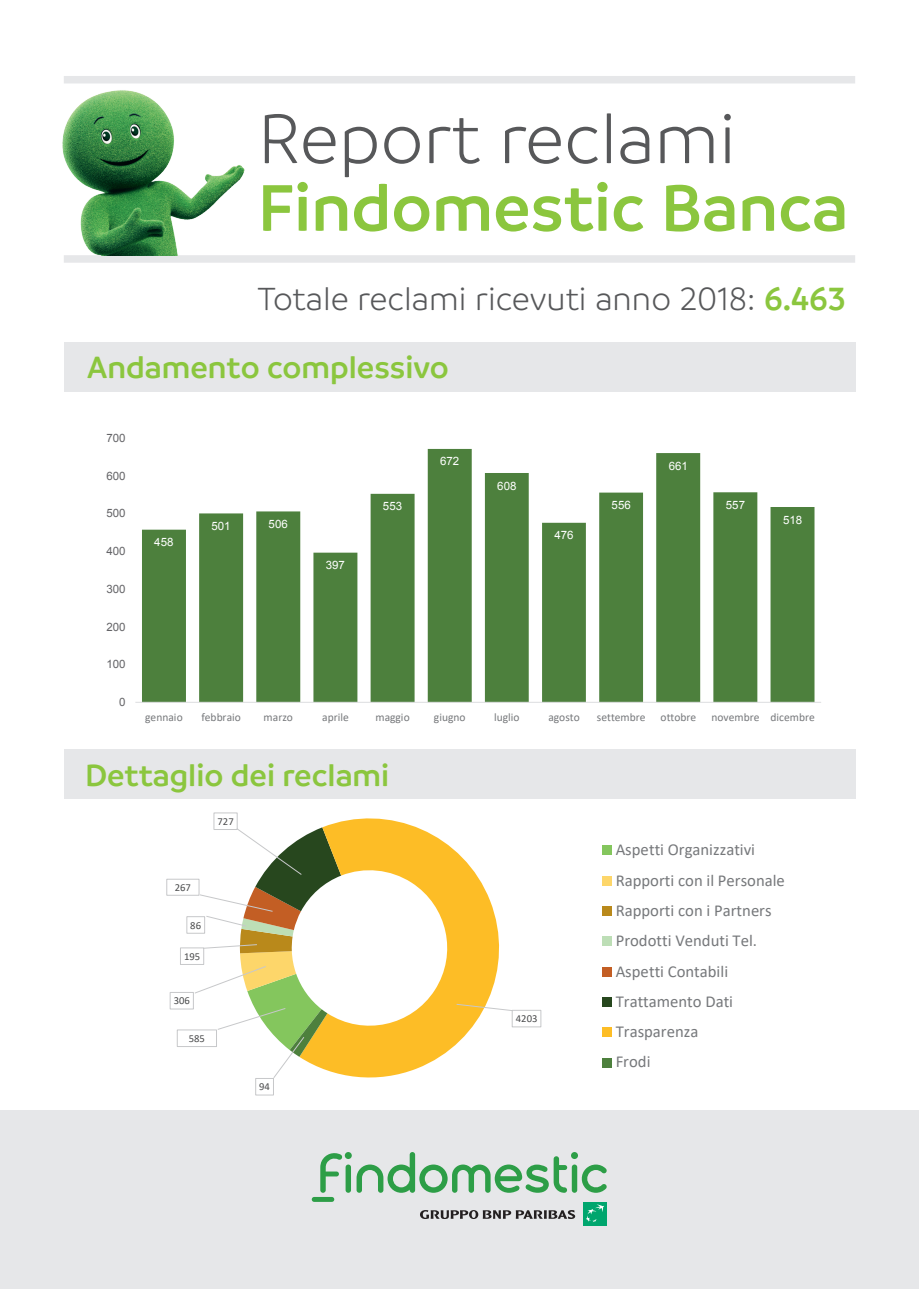
<style>
.page{position:relative;width:919px;height:1289px;background:#fff}
.page>*{position:absolute;margin:0;border:0;box-sizing:border-box;transform-origin:0 0}
.t1{font:300 75px "Branding";color:#57585a}
.t2{font:600 70.5px "Branding";color:#8bc63e}
.t3{font:300 34.5px "Branding";color:#57585a}
.t4{font:600 33px "Branding";color:#8bc63e}
.t5{font:16.65px/30.3px "Calibri";color:#76787b}
.t6{font:11.55px "Calibri";color:#76787b}
.t7{font:11.55px "Arial";letter-spacing:.005em;color:#fff}
.t8{font:11.55px "Arial";letter-spacing:-.005em;color:#636366}
.t9{font:10.65px "Calibri";color:#76787b}
.t10{font:10.65px "Calibri";color:#4b4c4d}
.s1{font-weight:600;color:#8bc63e}
</style>
<div class="page">
<div style="left:64px;top:342px;width:791px;height:49px;background:#e6e7e9"></div>
<div style="left:64px;top:749px;width:791px;height:49px;background:#e6e7e9"></div>
<svg style="left:142px;top:449px;width:672px;height:252px;fill:#4d803d"></svg>
<hr style="left:135px;top:701px;width:686px;height:1px;background:#dcdddf">
<div style="left:64px;top:255px;width:791px;height:8px;background:#e6e7e9"></div>
<div style="left:64px;top:76px;width:791px;height:7px;background:#e6e7e9"></div>
<div style="left:0;top:1110px;width:918px;height:178px;background:#e6e7e9"></div>
<div style="left:583px;top:1201px;width:23px;height:24px;background:#00a66e"></div>
<svg style="left:312px;top:1152px;width:295px;height:70px"></svg>
<img style="left:62px;top:83px;width:297px;height:172px">
<svg style="left:166px;top:812px;width:376px;height:284px"></svg>
<svg style="left:602px;top:845px;width:10px;height:223px"></svg>
<h1 class="t1" style="left:257px;top:100px;width:479px">Report reclami</h1>
<h2 class="t2" style="left:257px;top:169px;width:592px">Findomestic Banca</h2>
<h3 class="t3" style="left:257px;top:281px;width:589px">Totale reclami ricevuti anno 2018: <span class="s1">6.463</span></h3>
<h3 class="t4" style="left:87px;top:349px;width:363px">Andamento complessivo</h3>
<p class="t8" style="left:106px;top:430px;width:21px">700</p>
<p class="t8" style="left:106px;top:468px;width:21px">600</p>
<p class="t8" style="left:106px;top:506px;width:21px">500</p>
<p class="t8" style="left:106px;top:543px;width:21px">400</p>
<p class="t8" style="left:106px;top:581px;width:21px">300</p>
<p class="t8" style="left:106px;top:619px;width:21px">200</p>
<p class="t8" style="left:106px;top:656px;width:21px">100</p>
<p class="t8" style="left:119px;top:694px;width:8px">0</p>
<p class="t7" style="left:154px;top:534px;width:21px">458</p>
<p class="t7" style="left:211px;top:518px;width:21px">501</p>
<p class="t7" style="left:268px;top:516px;width:21px">506</p>
<p class="t7" style="left:326px;top:557px;width:21px">397</p>
<p class="t7" style="left:383px;top:498px;width:21px">553</p>
<p class="t7" style="left:440px;top:454px;width:21px">672</p>
<p class="t7" style="left:497px;top:478px;width:21px">608</p>
<p class="t7" style="left:554px;top:527px;width:21px">476</p>
<p class="t7" style="left:611px;top:497px;width:21px">556</p>
<p class="t7" style="left:668px;top:458px;width:21px">661</p>
<p class="t7" style="left:725px;top:497px;width:21px">557</p>
<p class="t7" style="left:783px;top:512px;width:21px">518</p>
<p class="t6" style="left:145px;top:708px;width:39px">gennaio</p>
<p class="t6" style="left:201px;top:708px;width:41px">febbraio</p>
<p class="t6" style="left:263px;top:708px;width:31px">marzo</p>
<p class="t6" style="left:322px;top:708px;width:28px">aprile</p>
<p class="t6" style="left:375px;top:708px;width:36px">maggio</p>
<p class="t6" style="left:434px;top:708px;width:33px">giugno</p>
<p class="t6" style="left:494px;top:708px;width:27px">luglio</p>
<p class="t6" style="left:548px;top:708px;width:33px">agosto</p>
<p class="t6" style="left:597px;top:708px;width:50px">settembre</p>
<p class="t6" style="left:660px;top:708px;width:37px">ottobre</p>
<p class="t6" style="left:711px;top:708px;width:105px">novembre dicembre</p>
<h3 class="t4" style="left:85px;top:756px;width:306px">Dettaglio dei reclami</h3>
<p class="t10" style="left:217px;top:813px;width:18px">727</p>
<p class="t10" style="left:175px;top:879px;width:18px">267</p>
<p class="t10" style="left:190px;top:917px;width:12px">86</p>
<p class="t10" style="left:184px;top:948px;width:18px">195</p>
<p class="t10" style="left:174px;top:993px;width:18px">306</p>
<p class="t10" style="left:189px;top:1030px;width:18px">585</p>
<p class="t10" style="left:259px;top:1079px;width:12px">94</p>
<p class="t10" style="left:516px;top:1011px;width:23px">4203</p>
<p class="t9" style="left:635px;top:839px;width:109px">Rapporti con il Personale</p>
<p class="t9" style="left:635px;top:877px;width:92px">Prodotti Venduti Tel.</p>
<p class="t5" style="left:615px;top:834px;width:171px">Aspetti Organizzativi<br>Rapporti con il Personale<br>Rapporti con i Partners<br>Prodotti Venduti Tel.<br>Aspetti Contabili<br>Trattamento Dati<br>Trasparenza<br>Frodi</p>
<p class="t9" style="left:635px;top:935px;width:54px">Trasparenza</p>
</div>
